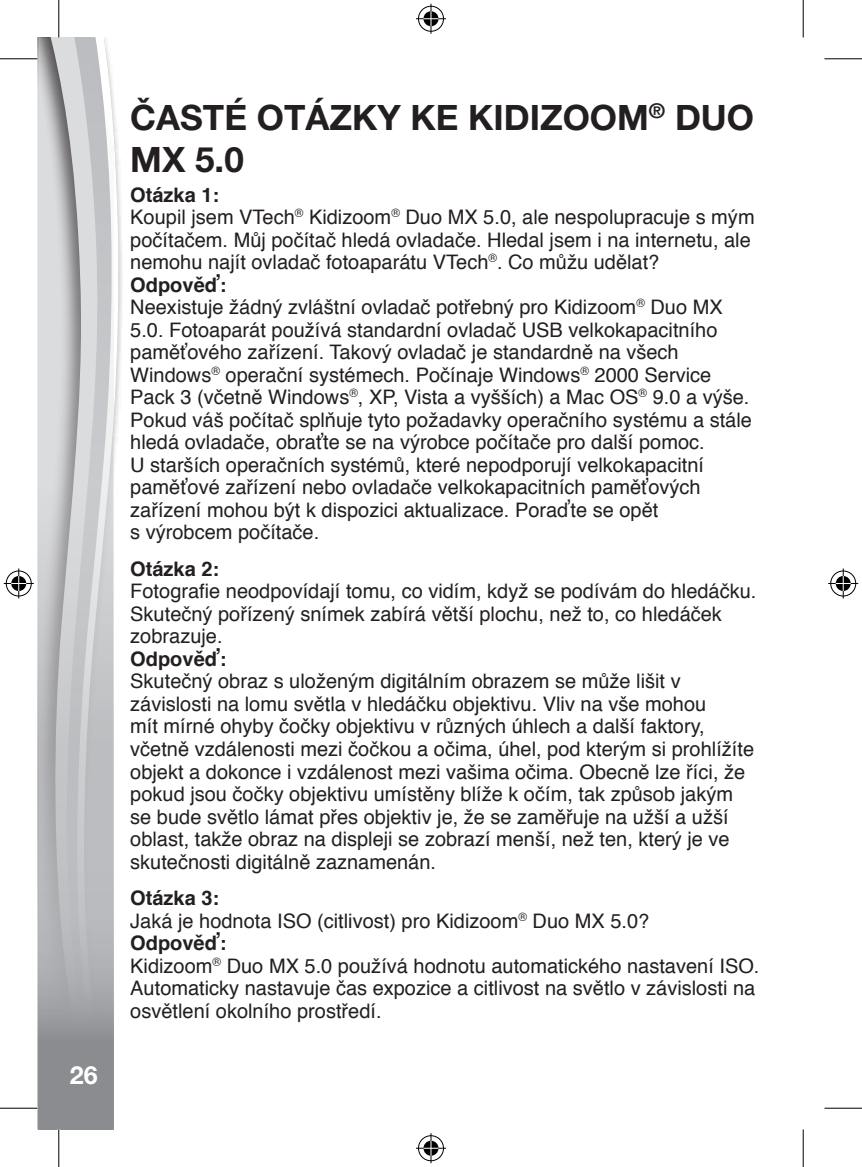
<style>
.page{position:relative;width:862px;height:1167px;background:#fff}
.page>*{position:absolute;margin:0;border:0;box-sizing:border-box;transform-origin:0 0}
.t1{font:700 35px/42px "Helvetica Neue LT Pro";color:#231f20}
.t2{font:700 25px "Helvetica Neue LT Pro";color:#fff}
.t3{font:20px/22.5px "Helvetica";color:#231f20}
.t4{font:700 20px "Helvetica";color:#231f20}
.s1{font-weight:700}
</style>
<div class="page">
<div style="left:38px;top:38px;width:87px;height:1091px;background:#231f20;opacity:.75"></div>
<svg style="left:114px;top:38px;width:5px;height:1029px"></svg>
<svg style="left:38px;top:38px;width:76px;height:1091px"></svg>
<div style="left:114px;top:1067px;width:56px;height:62px;background:#fff"></div>
<hr style="left:0;top:58px;width:38px;height:1px;background:#000">
<hr style="left:824px;top:58px;width:38px;height:1px;background:#000">
<hr style="left:0;top:1107px;width:38px;height:1px;background:#000">
<hr style="left:824px;top:1107px;width:38px;height:1px;background:#000">
<hr style="left:58px;top:0;width:1px;height:37px;background:#000">
<hr style="left:58px;top:1129px;width:1px;height:37px;background:#000">
<hr style="left:802px;top:0;width:1px;height:37px;background:#000">
<hr style="left:802px;top:1129px;width:1px;height:37px;background:#000">
<div style="left:417px;top:5px;width:28px;height:28px;border:3px solid #fff;border-radius:50%"></div>
<hr style="left:416px;top:17px;width:30px;height:3px;background:#fff">
<hr style="left:429px;top:4px;width:3px;height:30px;background:#fff">
<div style="left:422px;top:10px;width:18px;height:18px;border:3px solid #fff;border-radius:50%"></div>
<div style="left:418px;top:6px;width:26px;height:26px;border:1px solid #000;border-radius:50%"></div>
<hr style="left:416px;top:18px;width:30px;height:1px;background:#000">
<hr style="left:430px;top:4px;width:1px;height:30px;background:#000">
<svg style="left:423px;top:11px;width:15px;height:15px"></svg>
<div style="left:417px;top:1134px;width:28px;height:28px;border:3px solid #fff;border-radius:50%"></div>
<hr style="left:416px;top:1146px;width:30px;height:3px;background:#fff">
<hr style="left:429px;top:1133px;width:3px;height:30px;background:#fff">
<div style="left:422px;top:1139px;width:18px;height:18px;border:3px solid #fff;border-radius:50%"></div>
<div style="left:418px;top:1135px;width:26px;height:25px;border:1px solid #000;border-radius:50%"></div>
<hr style="left:416px;top:1147px;width:30px;height:1px;background:#000">
<hr style="left:430px;top:1133px;width:1px;height:30px;background:#000">
<svg style="left:423px;top:1140px;width:15px;height:15px"></svg>
<div style="left:5px;top:569px;width:28px;height:28px;border:3px solid #fff;border-radius:50%"></div>
<hr style="left:4px;top:582px;width:30px;height:3px;background:#fff">
<hr style="left:17px;top:568px;width:3px;height:30px;background:#fff">
<div style="left:10px;top:574px;width:18px;height:18px;border:3px solid #fff;border-radius:50%"></div>
<div style="left:6px;top:570px;width:26px;height:26px;border:1px solid #000;border-radius:50%"></div>
<hr style="left:4px;top:583px;width:30px;height:1px;background:#000">
<hr style="left:18px;top:568px;width:1px;height:30px;background:#000">
<svg style="left:11px;top:576px;width:15px;height:15px"></svg>
<div style="left:829px;top:569px;width:28px;height:28px;border:3px solid #fff;border-radius:50%"></div>
<hr style="left:828px;top:582px;width:30px;height:3px;background:#fff">
<hr style="left:841px;top:568px;width:3px;height:30px;background:#fff">
<div style="left:834px;top:574px;width:18px;height:18px;border:3px solid #fff;border-radius:50%"></div>
<div style="left:830px;top:570px;width:26px;height:26px;border:1px solid #000;border-radius:50%"></div>
<hr style="left:828px;top:583px;width:30px;height:1px;background:#000">
<hr style="left:842px;top:568px;width:1px;height:30px;background:#000">
<svg style="left:835px;top:576px;width:15px;height:15px"></svg>
<svg style="left:64px;top:38px;width:35px;height:1091px"></svg>
<p class="t2" style="left:70px;top:1059px;width:29px">26</p>
<h1 class="t1" style="left:130px;top:96px;width:625px">ČASTÉ OTÁZKY KE KIDIZOOM<sup>®</sup> DUO<br>MX 5.0</h1>
<p class="t3" style="left:130px;top:184px;width:626px"><span class="s1">Otázka 1:<br></span>Koupil jsem VTech<sup>®</sup> Kidizoom<sup>®</sup> Duo MX 5.0, ale nespolupracuje s mým počítačem. Můj počítač hledá ovladače. Hledal jsem i na internetu, ale nemohu najít ovladač fotoaparátu VTech<sup>®</sup>. Co můžu udělat?<br><span class="s1">Odpověď:<br></span>Neexistuje žádný zvláštní ovladač potřebný pro Kidizoom<sup>®</sup> Duo MX 5.0. Fotoaparát používá standardní ovladač USB velkokapacitního paměťového zařízení. Takový ovladač je standardně na všech Windows<sup>®</sup> operační systémech. Počínaje Windows<sup>®</sup> 2000 Service Pack 3 (včetně Windows<sup>®</sup>, XP, Vista a vyšších) a Mac OS<sup>®</sup> 9.0 a výše.<br>Pokud váš počítač splňuje tyto požadavky operačního systému a stále hledá ovladače, obraťte se na výrobce počítače pro další pomoc.<br>U starších operačních systémů, které nepodporují velkokapacitní paměťové zařízení nebo ovladače velkokapacitních paměťových zařízení mohou být k dispozici aktualizace. Poraďte se opět<br>s výrobcem počítače.</p>
<p class="t4" style="left:130px;top:552px;width:90px">Otázka 2:</p>
<p class="t3" style="left:130px;top:580px;width:627px">Fotografie neodpovídají tomu, co vidím, když se podívám do hledáčku.<br>Skutečný pořízený snímek zabírá větší plochu, než to, co hledáček zobrazuje.</p>
<p class="t4" style="left:130px;top:642px;width:98px">Odpověď:</p>
<p class="t3" style="left:130px;top:670px;width:625px">Skutečný obraz s uloženým digitálním obrazem se může lišit v závislosti na lomu světla v hledáčku objektivu. Vliv na vše mohou<br>mít mírné ohyby čočky objektivu v různých úhlech a další faktory, včetně vzdálenosti mezi čočkou a očima, úhel, pod kterým si prohlížíte objekt a dokonce i vzdálenost mezi vašima očima. Obecně lze říci, že pokud jsou čočky objektivu umístěny blíže k očím, tak způsob jakým se bude světlo lámat přes objektiv je, že se zaměřuje na užší a užší oblast, takže obraz na displeji se zobrazí menší, než ten, který je ve skutečnosti digitálně zaznamenán.</p>
<p class="t3" style="left:130px;top:887px;width:630px"><span class="s1">Otázka 3:<br></span>Jaká je hodnota ISO (citlivost) pro Kidizoom<sup>®</sup> Duo MX 5.0?<br><span class="s1">Odpověď:<br></span>Kidizoom<sup>®</sup> Duo MX 5.0 používá hodnotu automatického nastavení ISO.<br>Automaticky nastavuje čas expozice a citlivost na světlo v závislosti na osvětlení okolního prostředí.</p>
</div>
